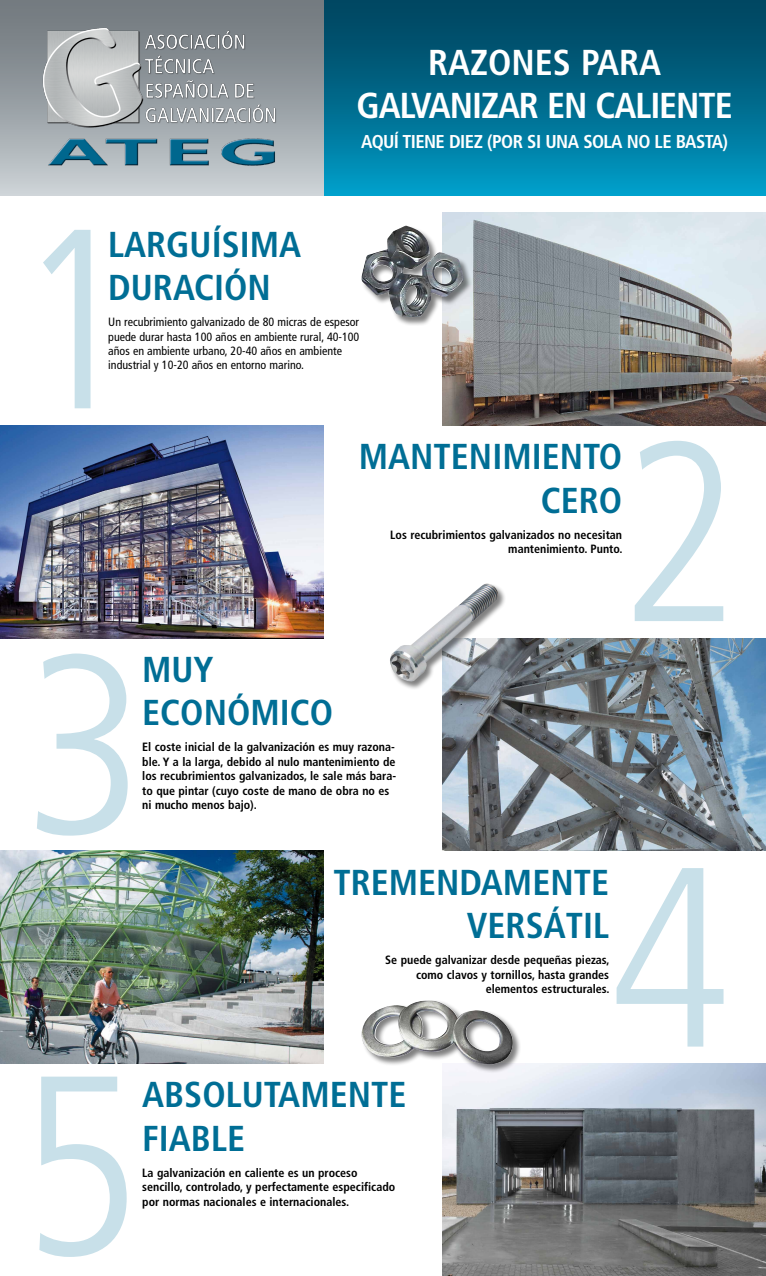
<style>
.page{position:relative;width:766px;height:1276px;background:#fff}
.page>*{position:absolute;margin:0;border:0;box-sizing:border-box;transform-origin:0 0}
.t1{font:300 condensed 255.63px "Frutiger";color:#c8e0e9}
.t2{font:700 condensed 36px/43.4px "Frutiger";color:#006e95}
.t3{font:700 condensed 36px/43.4px "Frutiger";letter-spacing:-.03em;color:#fff;text-align:center}
.t4{font:700 condensed 18.6px "Frutiger";letter-spacing:-.03em;color:#fff}
.t5{font:700 condensed 12px/14.5px "Frutiger";color:#000}
.t6{font:condensed 12px/14.5px "Frutiger";color:#000}
</style>
<div class="page">
<img style="left:442px;top:213px;width:323px;height:212px">
<img style="left:0;top:425px;width:323px;height:213px">
<img style="left:0;top:850px;width:323px;height:213px">
<img style="left:442px;top:638px;width:323px;height:212px">
<img style="left:442px;top:1063px;width:323px;height:213px">
<div style="left:323px;top:0;width:442px;height:196px;background:linear-gradient(to bottom,#003e57,#009ac5)"></div>
<div style="left:0;top:0;width:323px;height:196px;background:linear-gradient(to bottom,#6a7277,#c7ced2)"></div>
<div style="left:389px;top:583px;width:117px;height:107px;background:#000;opacity:.5"></div>
<img style="left:390px;top:583px;width:108px;height:98px">
<div style="left:361px;top:225px;width:111px;height:101px;background:#000;opacity:.5"></div>
<img style="left:361px;top:225px;width:103px;height:92px">
<div style="left:361px;top:1000px;width:160px;height:73px;background:#000;opacity:.5"></div>
<img style="left:361px;top:1000px;width:152px;height:64px">
<img style="left:39px;top:21px;width:245px;height:153px">
<h2 class="t3" style="left:356px;top:40px;width:377px">RAZONES PARA<br>GALVANIZAR EN CALIENTE</h2>
<h3 class="t4" style="left:361px;top:131px;width:368px">AQUÍ TIENE DIEZ (POR SI UNA SOLA NO LE BASTA)</h3>
<h1 class="t1" style="left:12px;top:175px;width:124px">1</h1>
<h2 class="t2" style="left:108px;top:222px;width:194px">LARGUÍSIMA<br>DURACIÓN</h2>
<p class="t6" style="left:108px;top:315px;width:252px">Un recubrimiento galvanizado de 80 micras de espesor puede durar hasta 100 años en ambiente rural, 40-100 años en ambiente urbano, 20-40 años en ambiente industrial y 10-20 años en entorno marino.</p>
<h2 class="t2" style="left:359px;top:435px;width:265px;text-align:right">MANTENIMIENTO<br>CERO</h2>
<p class="t5" style="left:390px;top:527px;width:234px;text-align:right">Los recubrimientos galvanizados no necesitan mantenimiento. Punto.</p>
<h1 class="t1" style="left:617px;top:387px;width:124px">2</h1>
<h1 class="t1" style="left:24px;top:600px;width:124px">3</h1>
<h1 class="t1" style="left:17px;top:1021px;width:124px">5</h1>
<h2 class="t2" style="left:142px;top:648px;width:192px">MUY<br>ECONÓMICO</h2>
<p class="t5" style="left:142px;top:740px;width:255px">El coste inicial de la galvanización es muy razona&shy;ble. Y a la larga, debido al nulo mantenimiento de los recubrimientos galvanizados, le sale más bara&shy;to que pintar (cuyo coste de mano de obra no es ni mucho menos bajo).</p>
<h1 class="t1" style="left:608px;top:813px;width:124px">4</h1>
<h2 class="t2" style="left:333px;top:860px;width:277px;text-align:right">TREMENDAMENTE<br>VERSÁTIL</h2>
<p class="t5" style="left:385px;top:952px;width:226px;text-align:right">Se puede galvanizar desde pequeñas piezas, como clavos y tornillos, hasta grandes elementos estructurales.</p>
<h2 class="t2" style="left:142px;top:1073px;width:265px">ABSOLUTAMENTE<br>FIABLE</h2>
<p class="t5" style="left:142px;top:1165px;width:254px">La galvanización en caliente es un proceso sencillo, controlado, y perfectamente especificado por normas nacionales e internacionales.</p>
</div>
